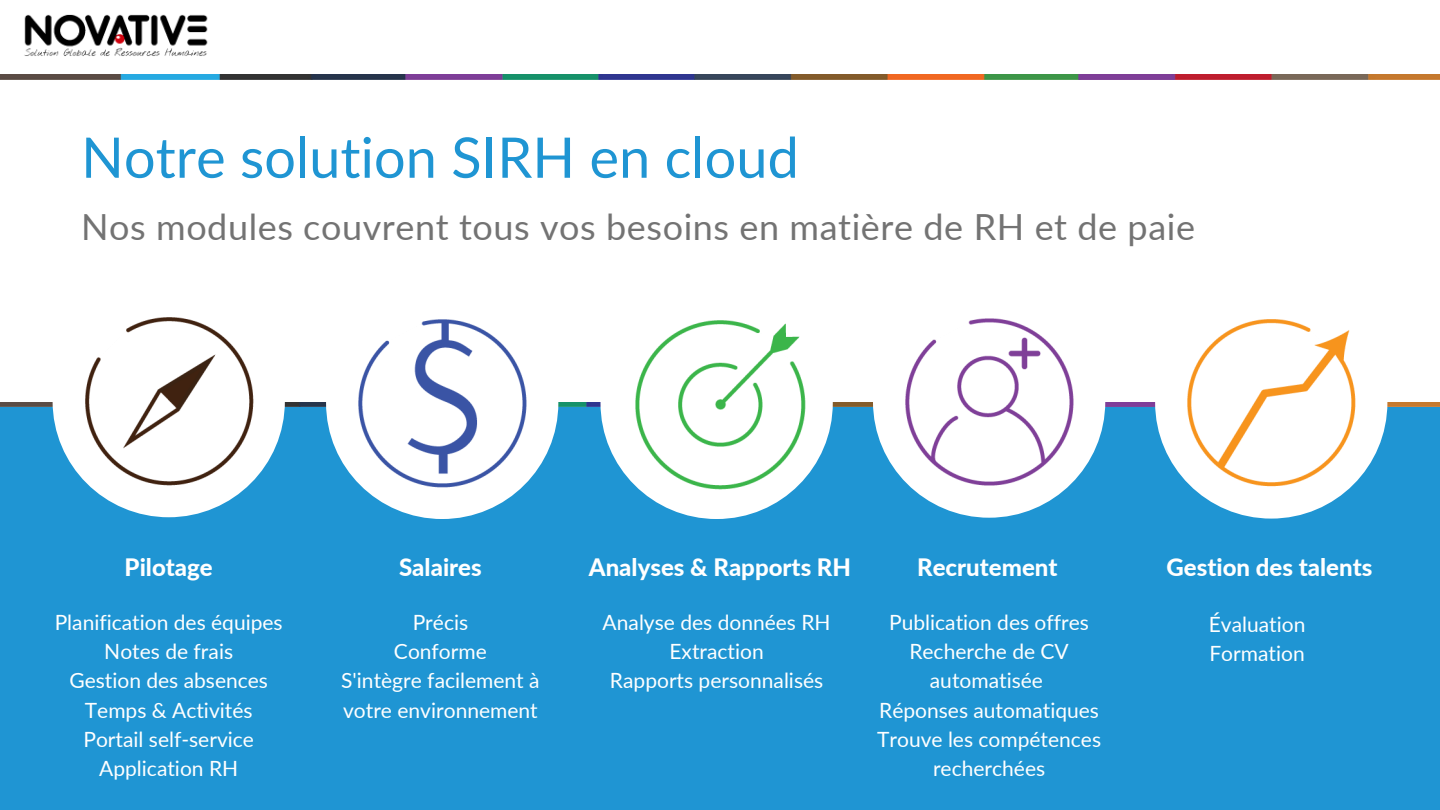
<style>
.page{position:relative;width:1440px;height:810px;background:#fff}
.page>*{position:absolute;margin:0;border:0;box-sizing:border-box;transform-origin:0 0}
.t1{font:56px "Lato";color:#1f95d3}
.t2{font:36px "Lato";letter-spacing:.015em;color:#737373}
.t3{font:800 24px "Lato";color:#fff}
.t4{font:21px/29.2px "Lato";color:#fff;text-align:center}
</style>
<div class="page">
<div style="left:0;top:406px;width:1440px;height:404px;background:#1f95d3"></div>
<img style="left:0;top:402px;width:1440px;height:4px">
<div style="left:53px;top:285px;width:232px;height:232px;background:#fff;border-radius:50%"></div>
<div style="left:600px;top:287px;width:233px;height:232px;background:#fff;border-radius:50%"></div>
<div style="left:873px;top:285px;width:232px;height:233px;background:#fff;border-radius:50%"></div>
<img style="left:899px;top:318px;width:180px;height:174px">
<img style="left:629px;top:320px;width:182px;height:175px">
<img style="left:78px;top:317px;width:181px;height:174px">
<div style="left:1155px;top:286px;width:232px;height:233px;background:#fff;border-radius:50%"></div>
<div style="left:326px;top:287px;width:232px;height:232px;background:#fff;border-radius:50%"></div>
<img style="left:1181px;top:319px;width:181px;height:174px">
<img style="left:353px;top:319px;width:178px;height:174px">
<img style="left:0;top:75px;width:1440px;height:4px">
<img style="left:24px;top:14px;width:184px;height:42px">
<p class="t1" style="left:81px;top:122px;width:719px">Notre solution SIRH en cloud</p>
<p class="t2" style="left:81px;top:205px;width:1115px">Nos modules couvrent tous vos besoins en matière de RH et de paie</p>
<p class="t3" style="left:125px;top:552px;width:90px">Pilotage</p>
<p class="t3" style="left:399px;top:552px;width:84px">Salaires</p>
<p class="t3" style="left:917px;top:552px;width:142px">Recrutement</p>
<p class="t4" style="left:413px;top:607px;width:57px">Précis</p>
<p class="t4" style="left:394px;top:636px;width:94px">Conforme</p>
<p class="t4" style="left:341px;top:666px;width:200px;text-align:left">S'intègre facilement à votre environnement</p>
<p class="t3" style="left:589px;top:552px;width:264px">Analyses &amp; Rapports RH</p>
<p class="t4" style="left:55px;top:607px;width:230px">Planification des équipes</p>
<p class="t4" style="left:104px;top:636px;width:130px">Notes de frais</p>
<p class="t4" style="left:69px;top:666px;width:200px">Gestion des absences</p>
<p class="t4" style="left:85px;top:695px;width:169px">Temps &amp; Activités</p>
<p class="t4" style="left:83px;top:724px;width:172px">Portail self-service</p>
<p class="t4" style="left:99px;top:753px;width:140px">Application RH</p>
<p class="t4" style="left:603px;top:607px;width:229px">Analyse des données RH</p>
<p class="t4" style="left:669px;top:636px;width:96px">Extraction</p>
<p class="t4" style="left:610px;top:666px;width:215px">Rapports personnalisés</p>
<p class="t4" style="left:889px;top:607px;width:201px">Publication des offres</p>
<p class="t4" style="left:909px;top:636px;width:161px">Recherche de CV automatisée</p>
<p class="t4" style="left:879px;top:695px;width:221px">Réponses automatiques</p>
<p class="t4" style="left:877px;top:724px;width:226px">Trouve les compétences recherchées</p>
<p class="t3" style="left:1167px;top:552px;width:207px">Gestion des talents</p>
<p class="t4" style="left:1209px;top:609px;width:98px">Évaluation</p>
<p class="t4" style="left:1209px;top:638px;width:97px">Formation</p>
</div>
